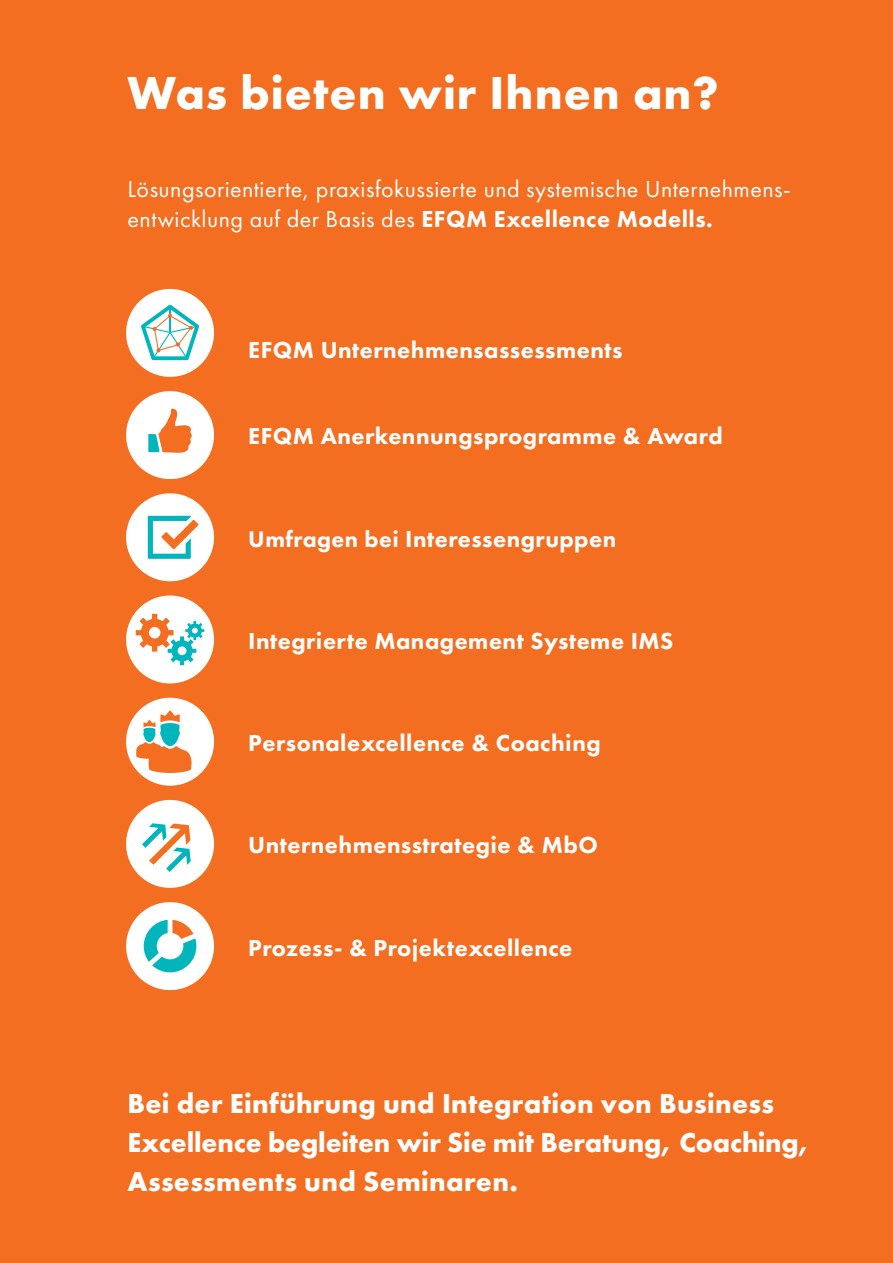
<style>
.page{position:relative;width:893px;height:1263px;background:#f36e21}
.page>*{position:absolute;margin:0;border:0;box-sizing:border-box;transform-origin:0 0}
.t1{font:700 48px "Futura PT";letter-spacing:.02em;color:#fff}
.t2{font:700 28.5px/39px "Futura PT";letter-spacing:.01em;color:#fff}
.t3{font:800 24px "Futura PT";letter-spacing:.02em;color:#fff}
.t4{font:24px/30px "Futura PT";letter-spacing:.02em;color:#fff}
.s1{font-weight:800}
.s2{font-size:23.4px}
</style>
<div class="page">
<div style="left:126px;top:391px;width:88px;height:88px;background:#fff;border-radius:50%"></div>
<svg style="left:148px;top:409px;width:44px;height:44px"></svg>
<div style="left:126px;top:493px;width:88px;height:88px;background:#fff;border-radius:50%"></div>
<svg style="left:148px;top:516px;width:50px;height:43px"></svg>
<div style="left:126px;top:698px;width:88px;height:88px;background:#fff;border-radius:50%"></div>
<div style="left:126px;top:595px;width:88px;height:88px;background:#fff;border-radius:50%"></div>
<svg style="left:136px;top:614px;width:68px;height:51px"></svg>
<div style="left:126px;top:289px;width:88px;height:88px;background:#fff;border-radius:50%"></div>
<svg style="left:141px;top:305px;width:58px;height:55px"></svg>
<svg style="left:126px;top:800px;width:88px;height:88px"></svg>
<div style="left:126px;top:902px;width:88px;height:88px;background:#fff;border-radius:50%"></div>
<svg style="left:144px;top:920px;width:52px;height:52px"></svg>
<svg style="left:135px;top:710px;width:57px;height:64px"></svg>
<h1 class="t1" style="left:128px;top:62px;width:593px">Was bieten wir Ihnen an?</h1>
<p class="t4" style="left:128px;top:174px;width:665px">Lösungsorientierte, praxisfokussierte und systemische Unternehmens&shy;entwicklung auf der Basis des <span class="s1">EFQM Excellence Modells.</span></p>
<p class="t3" style="left:248px;top:335px;width:376px">EFQM Unternehmensassessments</p>
<p class="t3" style="left:248px;top:421px;width:476px">EFQM Anerkennungsprogramme &amp; Award</p>
<p class="t3" style="left:248px;top:524px;width:370px"><span class="s2">Umfragen bei</span> Interessengruppen</p>
<p class="t3" style="left:248px;top:626px;width:427px">Integrierte Management Systeme IMS</p>
<p class="t3" style="left:248px;top:728px;width:354px">Personalexcellence &amp; Coaching</p>
<p class="t3" style="left:248px;top:830px;width:351px">Unternehmensstrategie &amp; MbO</p>
<p class="t3" style="left:248px;top:932px;width:326px">Prozess- &amp; Projektexcellence</p>
<p class="t2" style="left:128px;top:1083px;width:684px">Bei der Einführung und Integration von Business<br>Excellence begleiten wir Sie mit Beratung, Coaching,<br>Assessments und Seminaren.</p>
</div>
